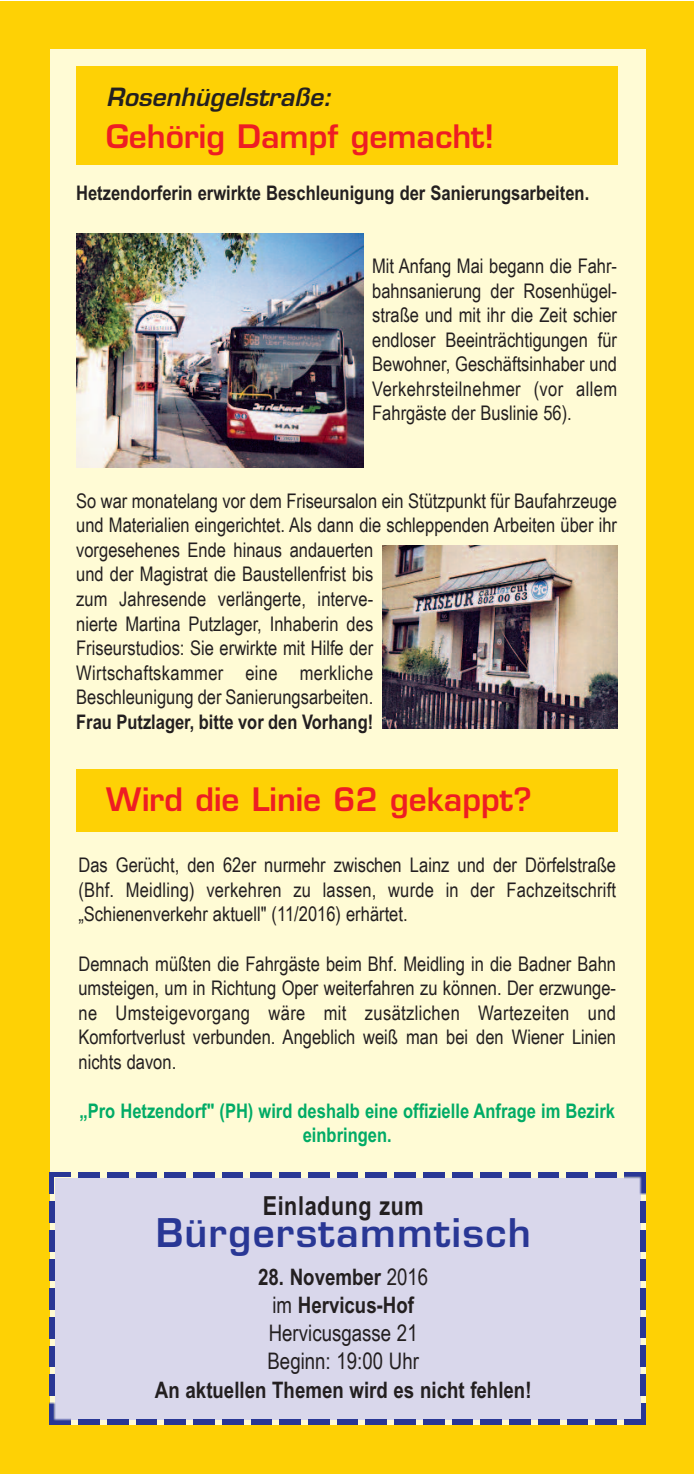
<style>
.page{position:relative;width:695px;height:1474px;background:#fff}
.page>*{position:absolute;margin:0;border:0;box-sizing:border-box;transform-origin:0 0}
.t1{font:600 38.5px "Eurostile";letter-spacing:.035em;color:#293795}
.t2{font:600 31.5px "Eurostile";color:#ee1d23}
.t3{font:700 26.25px "Arial Narrow";letter-spacing:.025em;color:#231f20}
.t4{font:italic 600 24.5px "Eurostile";color:#231f20}
.t5{font:22.75px/28px "Arial Narrow";color:#231f20;text-align:center}
.t6{font:700 22.75px "Arial Narrow";color:#231f20}
.t7{font:20.12px/24.5px "Arial Narrow";color:#231f20;text-align:justify}
.t8{font:700 20.12px "Arial Narrow";color:#231f20}
.t9{font:700 20.12px/24.5px "Arial Narrow";color:#00ab66;text-align:center}
.s1{font-weight:700}
</style>
<div class="page">
<div style="left:0;top:2px;width:693px;height:1471px;background:#fed105"></div>
<div style="left:50px;top:50px;width:595px;height:1374px;background:#fffbd5"></div>
<div style="left:77px;top:67px;width:540px;height:98px;background:#fed105"></div>
<div style="left:55px;top:1177px;width:585px;height:242px;background:#d9d7eb"></div>
<img style="left:50px;top:1172px;width:29px;height:21px">
<img style="left:79px;top:1172px;width:538px;height:5px">
<img style="left:624px;top:1172px;width:21px;height:29px">
<img style="left:640px;top:1201px;width:5px;height:202px">
<img style="left:616px;top:1403px;width:29px;height:21px">
<img style="left:71px;top:1419px;width:545px;height:5px">
<img style="left:50px;top:1395px;width:21px;height:29px">
<img style="left:50px;top:1193px;width:5px;height:202px">
<img style="left:77px;top:233px;width:286px;height:234px">
<img style="left:382px;top:546px;width:235px;height:182px">
<div style="left:77px;top:769px;width:540px;height:63px;background:#fed105"></div>
<p class="t4" style="left:106px;top:82px;width:227px">Rosenhügelstraße:</p>
<h2 class="t2" style="left:106px;top:117px;width:390px">Gehörig Dampf gemacht!</h2>
<p class="t8" style="left:76px;top:181px;width:514px">Hetzendorferin erwirkte Beschleunigung der Sanierungsarbeiten.</p>
<p class="t7" style="left:372px;top:254px;width:246px">Mit Anfang Mai begann die Fahr&shy;bahnsanierung der Rosenhügel&shy;straße und mit ihr die Zeit schier endloser Beeinträchtigungen für Bewohner, Geschäftsinhaber und Verkehrsteilnehmer (vor allem Fahrgäste der Buslinie 56).</p>
<p class="t7" style="left:76px;top:488px;width:542px;text-align:left">So war monatelang vor dem Friseursalon ein Stützpunkt für Baufahrzeuge und Materialien eingerichtet. Als dann die schleppenden Arbeiten über ihr vorgesehenes Ende hinaus andauerten<br>und der Magistrat die Baustellenfrist bis<br>zum Jahresende verlängerte, interve-<br>nierte Martina Putzlager, Inhaberin des<br>Friseurstudios: Sie erwirkte mit Hilfe der<br>Wirtschaftskammer eine merkliche<br>Beschleunigung der Sanierungsarbeiten.</p>
<p class="t8" style="left:76px;top:709px;width:298px">Frau Putzlager, bitte vor den Vorhang!</p>
<h2 class="t2" style="left:106px;top:780px;width:427px">Wird die Linie 62 gekappt?</h2>
<p class="t7" style="left:78px;top:853px;width:539px">Das Gerücht, den 62er nurmehr zwischen Lainz und der Dörfelstraße (Bhf. Meidling) verkehren zu lassen, wurde in der Fachzeitschrift „Schienenverkehr aktuell" (11/2016) erhärtet.</p>
<p class="t7" style="left:78px;top:951px;width:539px">Demnach müßten die Fahrgäste beim Bhf. Meidling in die Badner Bahn umsteigen, um in Richtung Oper weiterfahren zu können. Der erzwunge&shy;ne Umsteigevorgang wäre mit zusätzlichen Wartezeiten und Komfortverlust verbunden. Angeblich weiß man bei den Wiener Linien nichts davon.</p>
<p class="t9" style="left:80px;top:1098px;width:536px">„Pro Hetzendorf" (PH) wird deshalb eine offizielle Anfrage im Bezirk einbringen.</p>
<h3 class="t3" style="left:263px;top:1189px;width:162px">Einladung zum</h3>
<h1 class="t1" style="left:156px;top:1209px;width:376px">Bürgerstammtisch</h1>
<p class="t5" style="left:258px;top:1262px;width:172px"><span class="s1">28. November</span> 2016 im <span class="s1">Hervicus-Hof<br></span>Hervicusgasse 21<br>Beginn: 19:00 Uhr</p>
<p class="t6" style="left:155px;top:1376px;width:378px">An aktuellen Themen wird es nicht fehlen!</p>
</div>
